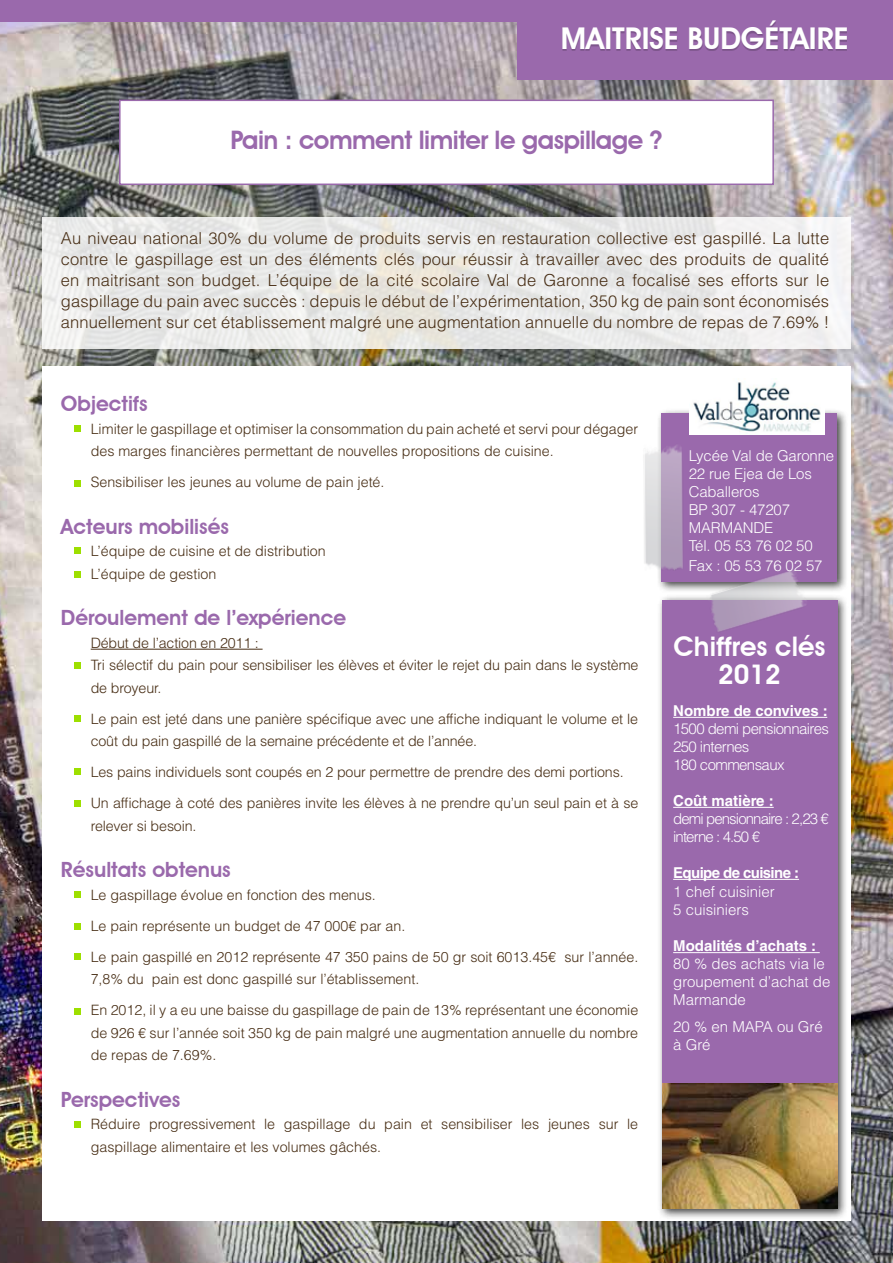
<style>
.page{position:relative;width:893px;height:1263px;background:#fff}
.page>*{position:absolute;margin:0;border:0;box-sizing:border-box;transform-origin:0 0}
.t1{font:600 30px "Avant Garde IT Cby BT";color:#fff}
.t2{font:600 27px/28.5px "Avant Garde IT Cby BT";color:#fff;text-align:center}
.t3{font:600 25.5px "Avant Garde IT Cby BT";letter-spacing:-.02em;color:#9a69ac}
.t4{font:600 21px "Avant Garde IT Cby BT";color:#9a69ac}
.t5{font:300 16.5px/21px "Helvetica LT Std";letter-spacing:.01em;color:#472d14;text-align:justify}
.t6{font:300 15px/18px "Helvetica LT Std";letter-spacing:-.01em;color:#fff}
.t7{font:700 15px "Helvetica LT Std";color:#fff}
.t8{font:300 15px/18px "Helvetica LT Std";letter-spacing:-.04em;color:#fff}
.t9{font:300 15px/18px "Helvetica LT Std";letter-spacing:-.06em;color:#fff}
.t10{font:700 15px "Helvetica LT Std";letter-spacing:-.04em;color:#fff}
.t11{font:300 14.25px/22.5px "Helvetica LT Std";color:#472d14}
</style>
<div class="page">
<img style="left:0;top:22px;width:893px;height:1241px">
<div style="left:42px;top:366px;width:808px;height:855px;background:#fff"></div>
<div style="left:657px;top:408px;width:191px;height:185px;background:#000;opacity:.75"></div>
<div style="left:662px;top:413px;width:175px;height:169px;background:#9a69ac"></div>
<div style="left:657px;top:594px;width:192px;height:626px;background:#000;opacity:.75"></div>
<div style="left:662px;top:600px;width:175px;height:608px;background:#9a69ac"></div>
<img style="left:644px;top:439px;width:39px;height:135px">
<img style="left:701px;top:570px;width:112px;height:62px">
<svg style="left:42px;top:217px;width:808px;height:132px;fill:#ebebea"></svg>
<div style="left:119px;top:100px;width:655px;height:85px;background:#fff;border:2px solid #9a69ac"></div>
<div style="left:0;top:0;width:529px;height:22px;background:#9a69ac"></div>
<div style="left:517px;top:0;width:376px;height:79px;background:#9a69ac"></div>
<div style="left:562px;top:22px;width:285px;height:29px;background:#000;opacity:.2"></div>
<hr style="left:673px;top:717px;width:154px;height:1px;background:#fff">
<hr style="left:673px;top:807px;width:101px;height:1px;background:#fff">
<hr style="left:673px;top:879px;width:126px;height:1px;background:#fff">
<hr style="left:673px;top:952px;width:147px;height:1px;background:#fff">
<img style="left:689px;top:382px;width:135px;height:52px">
<hr style="left:91px;top:649px;width:172px;height:1px;background:#472d14">
<div style="left:74px;top:571px;width:7px;height:7px;background:#9ddf00"></div>
<div style="left:74px;top:662px;width:7px;height:7px;background:#9ddf00"></div>
<div style="left:74px;top:716px;width:7px;height:6px;background:#9ddf00"></div>
<div style="left:74px;top:425px;width:7px;height:7px;background:#9ddf00"></div>
<div style="left:74px;top:548px;width:7px;height:6px;background:#9ddf00"></div>
<div style="left:74px;top:480px;width:7px;height:6px;background:#9ddf00"></div>
<div style="left:74px;top:769px;width:7px;height:6px;background:#9ddf00"></div>
<div style="left:74px;top:800px;width:7px;height:7px;background:#9ddf00"></div>
<div style="left:74px;top:891px;width:7px;height:6px;background:#9ddf00"></div>
<div style="left:74px;top:923px;width:7px;height:6px;background:#9ddf00"></div>
<div style="left:74px;top:954px;width:7px;height:6px;background:#9ddf00"></div>
<div style="left:74px;top:1008px;width:7px;height:6px;background:#9ddf00"></div>
<div style="left:74px;top:1121px;width:7px;height:7px;background:#9ddf00"></div>
<img style="left:662px;top:1083px;width:175px;height:125px">
<h1 class="t1" style="left:561px;top:20px;width:289px">Maitrise Budgétaire</h1>
<h3 class="t3" style="left:230px;top:125px;width:434px">Pain : comment limiter le gaspillage ?</h3>
<p class="t5" style="left:61px;top:228px;width:770px">Au niveau national 30% du volume de produits servis en restauration collective est gaspillé. La lutte contre le gaspillage est un des éléments clés pour réussir à travailler avec des produits de qualité en maitrisant son budget. L’équipe de la cité scolaire Val de Garonne a focalisé ses efforts sur le gaspillage du pain avec succès : depuis le début de l’expérimentation, 350 kg de pain sont économisés annuellement sur cet établissement malgré une augmentation annuelle du nombre de repas de 7.69% !</p>
<h3 class="t4" style="left:61px;top:391px;width:88px">Objectifs</h3>
<p class="t11" style="left:91px;top:417px;width:549px">Limiter le gaspillage et optimiser la consommation du pain acheté et servi pour dégager des marges financières permettant de nouvelles propositions de cuisine.</p>
<p class="t11" style="left:91px;top:471px;width:295px">Sensibiliser les jeunes au volume de pain jeté.</p>
<h3 class="t4" style="left:61px;top:514px;width:170px">Acteurs mobilisés</h3>
<p class="t11" style="left:91px;top:540px;width:236px">L’équipe de cuisine et de distribution<br>L’équipe de gestion</p>
<h3 class="t4" style="left:61px;top:605px;width:287px">Déroulement de l’expérience</h3>
<p class="t11" style="left:91px;top:631px;width:549px">Début de l’action en 2011 :<br>Tri sélectif du pain pour sensibiliser les élèves et éviter le rejet du pain dans le système de broyeur.</p>
<p class="t11" style="left:91px;top:707px;width:549px">Le pain est jeté dans une panière spécifique avec une affiche indiquant le volume et le coût du pain gaspillé de la semaine précédente et de l’année.</p>
<p class="t11" style="left:91px;top:756px;width:549px;line-height:31px">Les pains individuels sont coupés en 2 pour permettre de prendre des demi portions.<br>Un affichage à coté des panières invite les élèves à ne prendre qu’un seul pain et à se</p>
<p class="t11" style="left:91px;top:814px;width:107px">relever si besoin.</p>
<h3 class="t4" style="left:61px;top:857px;width:171px">Résultats obtenus</h3>
<p class="t11" style="left:91px;top:879px;width:549px;line-height:31px">Le gaspillage évolue en fonction des menus.<br>Le pain représente un budget de 47 000€ par an.<br>Le pain gaspillé en 2012 représente 47 350 pains de 50 gr soit 6013.45€ sur l’année.</p>
<p class="t11" style="left:91px;top:963px;width:549px;line-height:31px">7,8% du pain est donc gaspillé sur l’établissement.<br>En 2012, il y a eu une baisse du gaspillage de pain de 13% représentant une économie</p>
<p class="t11" style="left:91px;top:1021px;width:549px">de 926 € sur l’année soit 350 kg de pain malgré une augmentation annuelle du nombre de repas de 7.69%.</p>
<h3 class="t4" style="left:61px;top:1087px;width:121px">Perspectives</h3>
<p class="t11" style="left:91px;top:1113px;width:549px">Réduire progressivement le gaspillage du pain et sensibiliser les jeunes sur le gaspillage alimentaire et les volumes gâchés.</p>
<p class="t6" style="left:689px;top:447px;width:147px">Lycée Val de Garonne<br>22 rue Ejea de Los<br>Caballeros<br>BP 307 - 47207<br>MARMANDE<br>Tél. 05 53 76 02 50</p>
<p class="t6" style="left:689px;top:556px;width:135px">Fax : 05 53 76 02 57</p>
<h2 class="t2" style="left:674px;top:632px;width:153px">Chiffres clés<br>2012</h2>
<p class="t7" style="left:673px;top:701px;width:156px">Nombre de convives :</p>
<p class="t8" style="left:673px;top:719px;width:157px">1500 demi pensionnaires<br>250 internes<br>180 commensaux</p>
<p class="t7" style="left:673px;top:791px;width:102px">Coût matière :</p>
<p class="t9" style="left:673px;top:809px;width:157px">demi pensionnaire : 2,23 € interne : 4.50 €</p>
<p class="t10" style="left:673px;top:863px;width:127px">Equipe de cuisine :</p>
<p class="t6" style="left:673px;top:883px;width:103px">1 chef cuisinier<br>5 cuisiniers</p>
<p class="t7" style="left:673px;top:937px;width:144px">Modalités d’achats :</p>
<p class="t6" style="left:673px;top:955px;width:159px">80 % des achats via le groupement d’achat de<br>Marmande</p>
<p class="t6" style="left:673px;top:1017px;width:151px">20 % en MAPA ou Gré à Gré</p>
</div>
